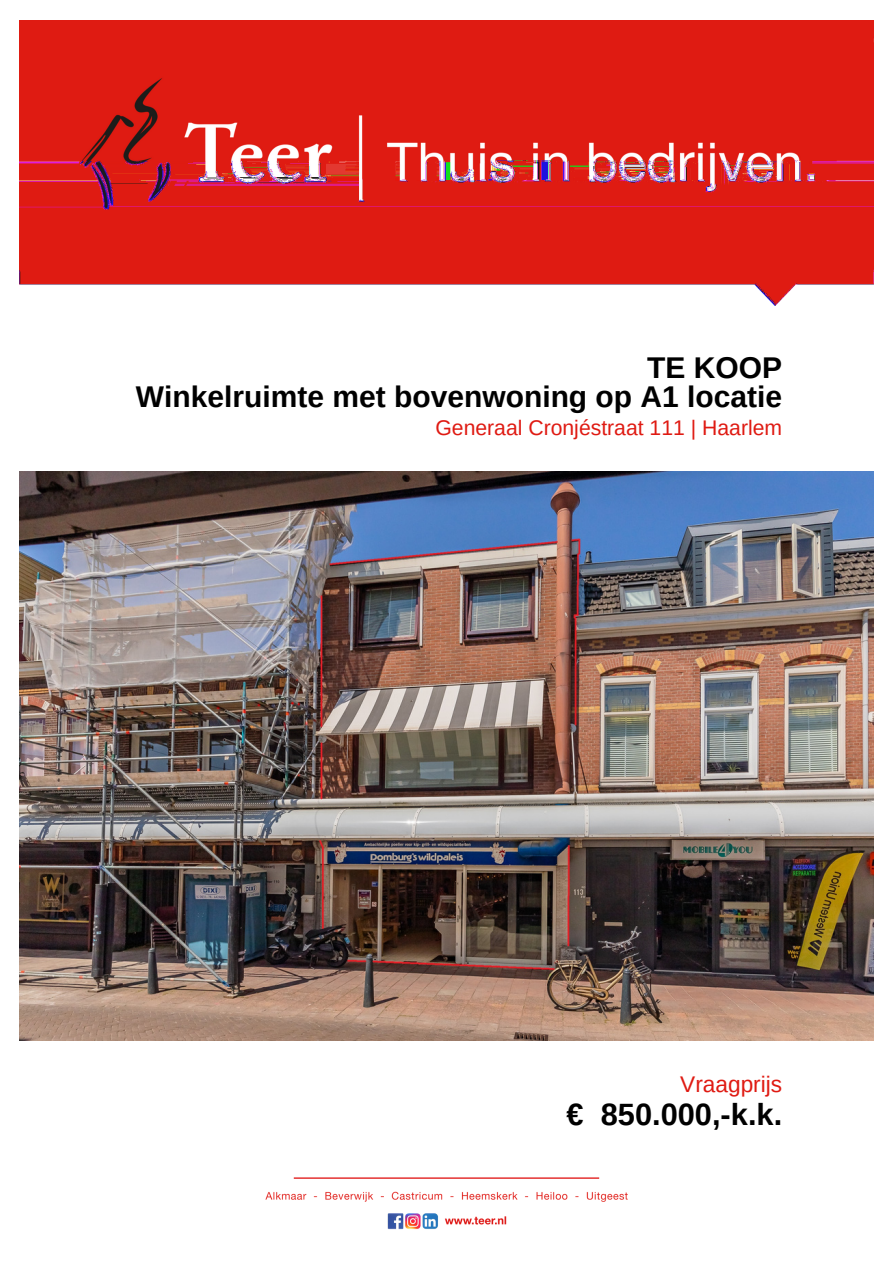
<style>
.page{position:relative;width:893px;height:1264px;background:#fff}
.page>*{position:absolute;margin:0;border:0;box-sizing:border-box;transform-origin:0 0}
.t1{font:700 30.75px "Arimo";color:#000}
.t2{font:700 30px "Arimo";color:#000}
.t3{font:22.65px "Arimo";color:#df1a12}
.t4{font:21.15px "Arimo";color:#df1a12}
</style>
<div class="page">
<img style="left:265px;top:1177px;width:363px;height:53px">
<img style="left:19px;top:21px;width:854px;height:284px">
<img style="left:19px;top:471px;width:854px;height:569px">
<p class="t2" style="left:647px;top:351px;width:136px">TE KOOP</p>
<p class="t2" style="left:136px;top:380px;width:647px">Winkelruimte met bovenwoning op A1 locatie</p>
<p class="t4" style="left:435px;top:416px;width:348px">Generaal Cronjéstraat 111 | Haarlem</p>
<p class="t3" style="left:680px;top:1070px;width:103px">Vraagprijs</p>
<p class="t1" style="left:566px;top:1096px;width:217px">€ 850.000,-k.k.</p>
</div>
